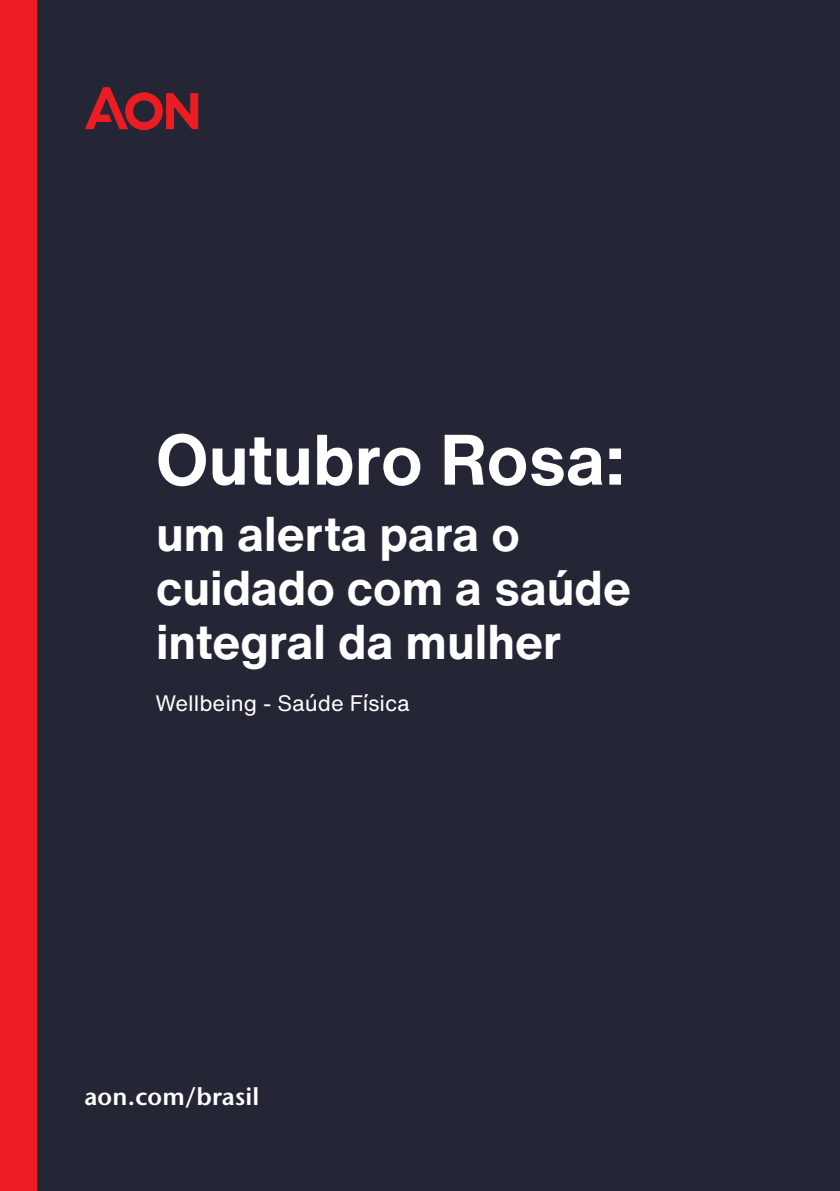
<style>
.page{position:relative;width:840px;height:1191px;background:#fff}
.page>*{position:absolute;margin:0;border:0;box-sizing:border-box;transform-origin:0 0}
.t1{font:700 70px "Helvetica Now Text";color:#fff}
.t2{font:700 48px/54px "Helvetica Now Text";color:#fff}
.t3{font:600 24.4px "Stone Sans IIITC Pro";letter-spacing:.01em;color:#fff}
.t4{font:22px "Helvetica Now Text";color:#fff}
</style>
<div class="page">
<div style="left:0;top:0;width:839px;height:1191px;background:#242636"></div>
<svg style="left:85px;top:87px;width:113px;height:43px"></svg>
<div style="left:0;top:0;width:36px;height:1191px;background:#eb1d23"></div>
<h1 class="t1" style="left:156px;top:412px;width:470px">Outubro Rosa:</h1>
<p class="t2" style="left:156px;top:508px;width:476px">um alerta para o cuidado com a saúde integral da mulher</p>
<p class="t4" style="left:155px;top:689px;width:256px">Wellbeing - Saúde Física</p>
<p class="t3" style="left:84px;top:1081px;width:176px">aon.com/brasil</p>
</div>
